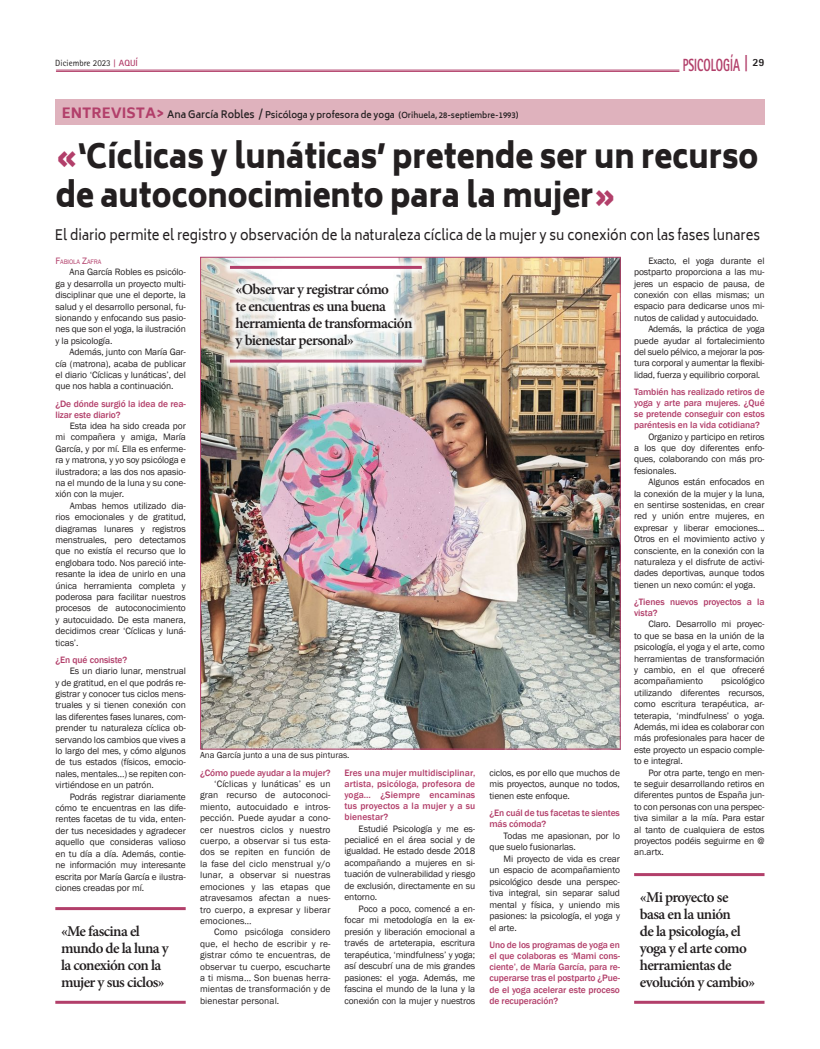
<style>
.page{position:relative;width:820px;height:1049px;background:#fff}
.page>*{position:absolute;margin:0;border:0;box-sizing:border-box;transform-origin:0 0}
.t1{font:900 33px/39.6px "Biryani";color:#231f20;scale:.89 1}
.t2{font:800 17.6px "Rotis Sans Serif Std";color:#b23f6a;scale:.64 1}
.t3{font:600 15px/17px "Minion Pro";letter-spacing:-.04em;color:#231f20}
.t4{font:14px "Biryani";color:#231f20;scale:.93 1}
.t5{font:9.5px/11.4px "Franklin Gothic";letter-spacing:-.01em;color:#231f20;text-align:justify}
.t6{font:500 9.5px/11.1px "Franklin Gothic";letter-spacing:-.01em;color:#b23f6a}
.t7{font:9px "Franklin Gothic";color:#231f20}
.t8{font:9px "Rotis Sans Serif Std";color:#231f20}
.t9{font:600 8px "Biryani";color:#231f20}
.t10{font:6.7px "Franklin Gothic";letter-spacing:-.015em;color:#b23f6a}
.s1{font-family:"Rotis Serif Std";font-weight:700;color:#b23f6a}
.s2{font-weight:700;color:#b23f6a}
.s3{font-size:18.2px}
.s4{font-weight:800;font-size:14px;color:#b23f6a}
.s5{font-size:10px}
.s6{font-size:9px}
.s7{color:#b23f6a}
.s8{font-size:9.5px}
</style>
<div class="page">
<img style="left:202px;top:259px;width:416px;height:488px">
<hr style="left:55px;top:907px;width:131px;height:3px;background:#b23f6a">
<hr style="left:55px;top:1001px;width:131px;height:3px;background:#b23f6a">
<div style="left:223px;top:259px;width:205px;height:110px;background:#fff;opacity:.75"></div>
<hr style="left:230px;top:266px;width:191px;height:3px;background:#b23f6a">
<hr style="left:230px;top:360px;width:191px;height:3px;background:#b23f6a">
<hr style="left:634px;top:873px;width:130px;height:3px;background:#b23f6a">
<hr style="left:634px;top:1001px;width:130px;height:3px;background:#b23f6a">
<hr style="left:56px;top:70px;width:622px;height:1px;background:#b23f6a">
<hr style="left:56px;top:71px;width:622px;height:1px;background:#b23f6a">
<div style="left:55px;top:99px;width:709px;height:26px;background:#dfb2bd"></div>
<p class="t8" style="left:55px;top:58px;width:84px">Diciembre 2023 <span class="s1">|</span> <span class="s2">AQUÍ</span></p>
<h2 class="t2" style="left:682px;top:54px;width:129px">PSICOLOGÍA <span class="s3">|</span> <sup>29</sup></h2>
<p class="t9" style="left:62px;top:110px;width:458px"><span class="s4">ENTREVISTA&gt;</span> <span class="s5">Ana García Robles /</span> <span class="s6">Psicóloga y profesora de yoga</span> (Orihuela, 28-septiembre-1993)</p>
<h1 class="t1" style="left:56px;top:137px;width:790px"><span class="s7">«</span>‘Cíclicas y lunáticas’ pretende ser un recurso de autoconocimiento para la mujer<span class="s7">»</span></h1>
<h3 class="t4" style="left:55px;top:227px;width:759px">El diario permite el registro y observación de la naturaleza cíclica de la mujer y su conexión con las fases lunares</h3>
<p class="t10" style="left:55px;top:257px;width:47px"><span class="s8">F</span>ABIOLA <span class="s8">Z</span>AFRA</p>
<p class="t5" style="left:55px;top:267px;width:132px;text-indent:14px">Ana García Robles es psicólo&shy;ga y desarrolla un proyecto multi&shy;disciplinar que une el deporte, la salud y el desarrollo personal, fu&shy;sionando y enfocando sus pasio&shy;nes que son el yoga, la ilustración y la psicología.</p>
<p class="t5" style="left:55px;top:346px;width:132px;text-indent:14px">Además, junto con María Gar&shy;cía (matrona), acaba de publicar el diario ‘Cíclicas y lunáticas’, del que nos habla a continuación.</p>
<p class="t6" style="left:55px;top:398px;width:132px">¿De dónde surgió la idea de rea&shy;lizar este diario?</p>
<p class="t5" style="left:55px;top:420px;width:132px;text-indent:14px">Esta idea ha sido creada por mi compañera y amiga, María García, y por mí. Ella es enferme&shy;ra y matrona, y yo soy psicóloga e ilustradora; a las dos nos apasio&shy;na el mundo de la luna y su cone&shy;xión con la mujer.</p>
<p class="t5" style="left:55px;top:500px;width:132px;text-indent:14px">Ambas hemos utilizado dia&shy;rios emocionales y de gratitud, diagramas lunares y registros menstruales, pero detectamos que no existía el recurso que lo englobara todo. Nos pareció inte&shy;resante la idea de unirlo en una única herramienta completa y poderosa para facilitar nuestros procesos de autoconocimiento y autocuidado. De esta manera, decidimos crear ‘Cíclicas y luná&shy;ticas’.</p>
<p class="t6" style="left:55px;top:654px;width:73px">¿En qué consiste?</p>
<p class="t5" style="left:55px;top:665px;width:132px;text-indent:14px">Es un diario lunar, menstrual y de gratitud, en el que podrás re&shy;gistrar y conocer tus ciclos mens&shy;truales y si tienen conexión con las diferentes fases lunares, com&shy;prender tu naturaleza cíclica ob&shy;servando los cambios que vives a lo largo del mes, y cómo algunos de tus estados (físicos, emocio&shy;nales, mentales…) se repiten con&shy;virtiéndose en un patrón.</p>
<p class="t5" style="left:55px;top:791px;width:132px;text-indent:14px">Podrás registrar diariamente cómo te encuentras en las dife&shy;rentes facetas de tu vida, enten&shy;der tus necesidades y agradecer aquello que consideras valioso en tu día a día. Además, contie&shy;ne información muy interesante escrita por María García e ilustra&shy;ciones creadas por mí.</p>
<h3 class="t3" style="left:61px;top:922px;width:109px">«Me fascina el mundo de la luna y la conexión con la mujer y sus ciclos»</h3>
<h3 class="t3" style="left:235px;top:281px;width:178px">«Observar y registrar cómo<br>te encuentras es una buena herramienta de transformación y bienestar personal»</h3>
<p class="t7" style="left:200px;top:750px;width:151px">Ana García junto a una de sus pinturas.</p>
<p class="t6" style="left:200px;top:767px;width:132px">¿Cómo puede ayudar a la mujer?</p>
<p class="t5" style="left:200px;top:778px;width:132px;text-indent:14px">‘Cíclicas y lunáticas’ es un gran recurso de autoconoci&shy;miento, autocuidado e intros&shy;pección. Puede ayudar a cono&shy;cer nuestros ciclos y nuestro cuerpo, a observar si tus esta&shy;dos se repiten en función de la fase del ciclo menstrual y/o lunar, a observar si nuestras emociones y las etapas que atravesamos afectan a nues&shy;tro cuerpo, a expresar y liberar emociones…</p>
<p class="t5" style="left:200px;top:926px;width:132px;text-indent:14px">Como psicóloga considero que, el hecho de escribir y re&shy;gistrar cómo te encuentras, de observar tu cuerpo, escucharte a ti misma… Son buenas herra&shy;mientas de transformación y de bienestar personal.</p>
<p class="t6" style="left:344px;top:767px;width:132px;text-align:justify">Eres una mujer multidisciplinar, artista, psicóloga, profesora de yoga… ¿Siempre encaminas tus proyectos a la mujer y a su bienestar?</p>
<p class="t5" style="left:344px;top:823px;width:132px;text-indent:14px">Estudié Psicología y me es&shy;pecialicé en el área social y de igualdad. He estado desde 2018 acompañando a mujeres en si&shy;tuación de vulnerabilidad y riesgo de exclusión, directamente en su entorno.</p>
<p class="t5" style="left:344px;top:903px;width:132px;text-indent:14px">Poco a poco, comencé a en&shy;focar mi metodología en la ex&shy;presión y liberación emocional a través de arteterapia, escritura terapéutica, ‘mindfulness’ y yoga; así descubrí una de mis grandes pasiones: el yoga. Además, me fascina el mundo de la luna y la conexión con la mujer y nuestros</p>
<p class="t5" style="left:489px;top:767px;width:132px">ciclos, es por ello que muchos de mis proyectos, aunque no todos, tienen este enfoque.</p>
<p class="t6" style="left:489px;top:807px;width:132px">¿En cuál de tus facetas te sientes más cómoda?</p>
<p class="t5" style="left:489px;top:830px;width:132px;text-indent:14px">Todas me apasionan, por lo que suelo fusionarlas.</p>
<p class="t5" style="left:489px;top:853px;width:132px;text-indent:14px">Mi proyecto de vida es crear un espacio de acompañamiento psicológico desde una perspec&shy;tiva integral, sin separar salud mental y física, y uniendo mis pasiones: la psicología, el yoga y el arte.</p>
<p class="t6" style="left:489px;top:939px;width:132px;text-align:justify">Uno de los programas de yoga en el que colaboras es ‘Mami cons&shy;ciente’, de María García, para re&shy;cuperarse tras el postparto ¿Pue&shy;de el yoga acelerar este proceso de recuperación?</p>
<p class="t5" style="left:648px;top:255px;width:118px">Exacto, el yoga durante el</p>
<p class="t5" style="left:634px;top:267px;width:132px">postparto proporciona a las mu-</p>
<p class="t5" style="left:634px;top:278px;width:132px">jeres un espacio de pausa, de</p>
<p class="t5" style="left:634px;top:289px;width:132px">conexión con ellas mismas; un</p>
<p class="t5" style="left:634px;top:301px;width:132px">espacio para dedicarse unos mi-</p>
<p class="t5" style="left:634px;top:312px;width:126px">nutos de calidad y autocuidado.</p>
<p class="t5" style="left:648px;top:324px;width:118px">Además, la práctica de yoga</p>
<p class="t5" style="left:634px;top:335px;width:132px">puede ayudar al fortalecimiento</p>
<p class="t5" style="left:634px;top:346px;width:132px">del suelo pélvico, a mejorar la pos-</p>
<p class="t5" style="left:634px;top:358px;width:132px">tura corporal y aumentar la flexibi-</p>
<p class="t5" style="left:634px;top:369px;width:128px">lidad, fuerza y equilibrio corporal.</p>
<p class="t6" style="left:634px;top:386px;width:132px;text-align:justify">También has realizado retiros de yoga y arte para mujeres. ¿Qué se pretende conseguir con estos paréntesis en la vida cotidiana?</p>
<p class="t5" style="left:634px;top:431px;width:132px;text-indent:14px">Organizo y participo en retiros a los que doy diferentes enfo&shy;ques, colaborando con más pro&shy;fesionales.</p>
<p class="t5" style="left:634px;top:476px;width:132px;text-indent:14px">Algunos están enfocados en la conexión de la mujer y la luna, en sentirse sostenidas, en crear red y unión entre mujeres, en expresar y liberar emociones...<br>Otros en el movimiento activo y consciente, en la conexión con la naturaleza y el disfrute de activi&shy;dades deportivas, aunque todos tienen un nexo común: el yoga.</p>
<p class="t6" style="left:634px;top:596px;width:132px">¿Tienes nuevos proyectos a la vista?</p>
<p class="t5" style="left:634px;top:619px;width:132px;text-indent:14px">Claro. Desarrollo mi proyec&shy;to que se basa en la unión de la psicología, el yoga y el arte, como herramientas de transformación y cambio, en el que ofreceré acompañamiento</p>
<p class="t5" style="left:634px;top:676px;width:132px;text-indent:87px">psicológico utilizando diferentes recursos, como escritura terapéutica, ar&shy;teterapia, ‘mindfulness’ o yoga.<br>Además, mi idea es colaborar con más profesionales para hacer de este proyecto un espacio comple&shy;to e integral.</p>
<p class="t5" style="left:634px;top:767px;width:132px;text-indent:14px">Por otra parte, tengo en men&shy;te seguir desarrollando retiros en diferentes puntos de España jun&shy;to con personas con una perspec&shy;tiva similar a la mía. Para estar al tanto de cualquiera de estos proyectos podéis seguirme en @ an.artx.</p>
<h3 class="t3" style="left:639px;top:888px;width:117px">«Mi proyecto se basa en la unión<br>de la psicología, el yoga y el arte como herramientas de evolución y cambio»</h3>
</div>
